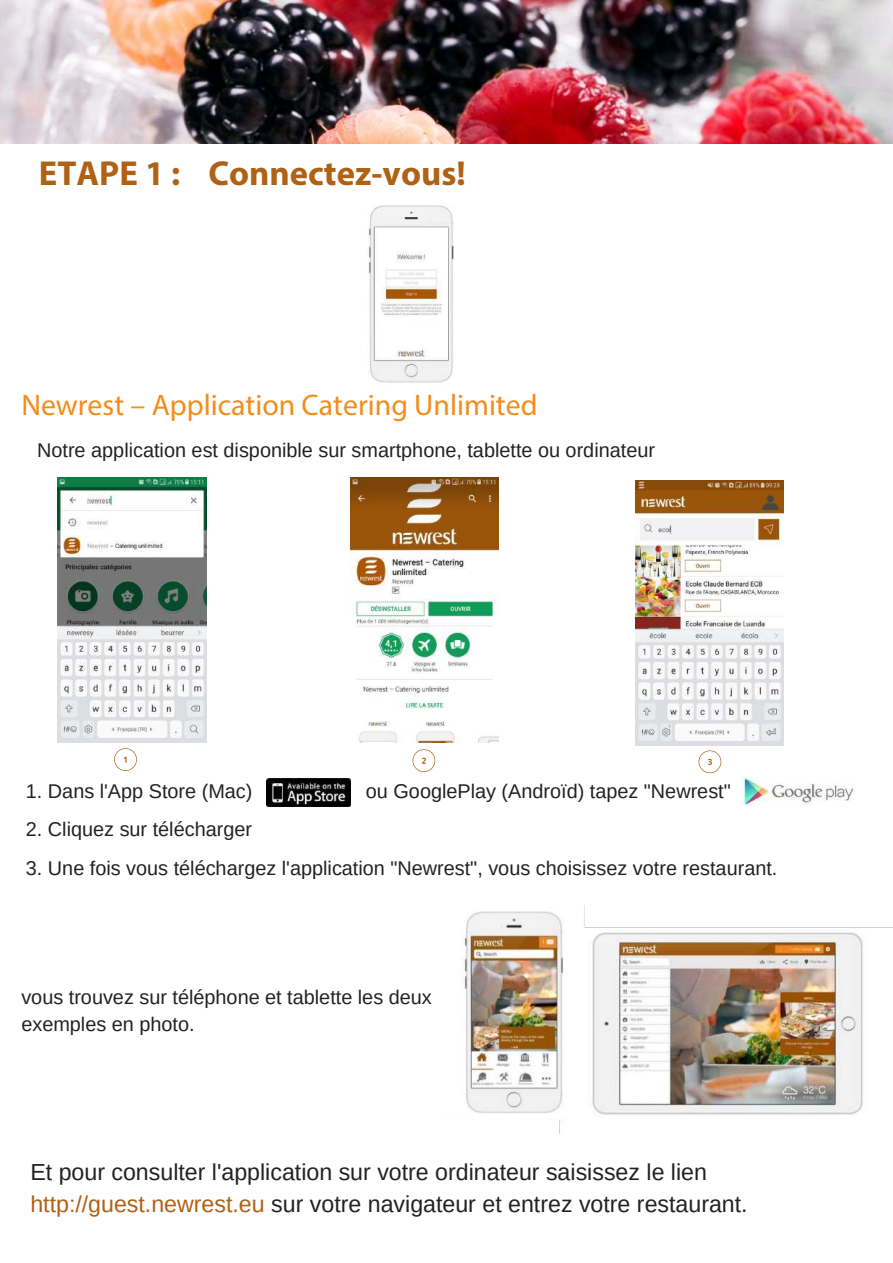
<style>
.page{position:relative;width:893px;height:1263px;background:#fff}
.page>*{position:absolute;margin:0;border:0;box-sizing:border-box;transform-origin:0 0}
.t1{font:700 34.8px "Myriad Pro";color:#af6114}
.t2{font:29.85px "Myriad Pro";color:#f28d1b}
.t3{font:23.25px/31.5px "Arimo";color:#222}
.t4{font:19.8px/27px "Arimo";color:#222}
.s1{color:#af6114}
</style>
<div class="page">
<img style="left:367px;top:205px;width:87px;height:178px">
<img style="left:463px;top:905px;width:430px;height:229px">
<img style="left:742px;top:777px;width:112px;height:28px">
<img style="left:267px;top:778px;width:83px;height:28px">
<img style="left:57px;top:477px;width:149px;height:265px">
<img style="left:350px;top:477px;width:149px;height:265px">
<img style="left:635px;top:481px;width:149px;height:264px">
<svg style="left:114px;top:748px;width:23px;height:23px"></svg>
<svg style="left:413px;top:749px;width:22px;height:23px"></svg>
<svg style="left:699px;top:750px;width:22px;height:23px"></svg>
<img style="left:0;top:0;width:893px;height:143px">
<h1 class="t1" style="left:39px;top:151px;width:428px">ETAPE 1 : Connectez-vous!</h1>
<h2 class="t2" style="left:21px;top:387px;width:518px">Newrest – Application Catering Unlimited</h2>
<p class="t4" style="left:37px;top:437px;width:619px">Notre application est disponible sur smartphone, tablette ou ordinateur</p>
<p class="t4" style="left:26px;top:778px;width:228px">1. Dans l'App Store (Mac)</p>
<p class="t4" style="left:366px;top:778px;width:366px">ou GooglePlay (Androïd) tapez "Newrest"</p>
<p class="t4" style="left:26px;top:815px;width:228px">2. Cliquez sur télécharger</p>
<p class="t4" style="left:26px;top:854px;width:753px">3. Une fois vous téléchargez l'application "Newrest", vous choisissez votre restaurant.</p>
<p class="t4" style="left:21px;top:984px;width:412px">vous trouvez sur téléphone et tablette les deux exemples en photo.</p>
<p class="t3" style="left:30px;top:1156px;width:719px">Et pour consulter l'application sur votre ordinateur saisissez le lien <span class="s1">http://guest.newrest.eu</span> sur votre navigateur et entrez votre restaurant.</p>
</div>
